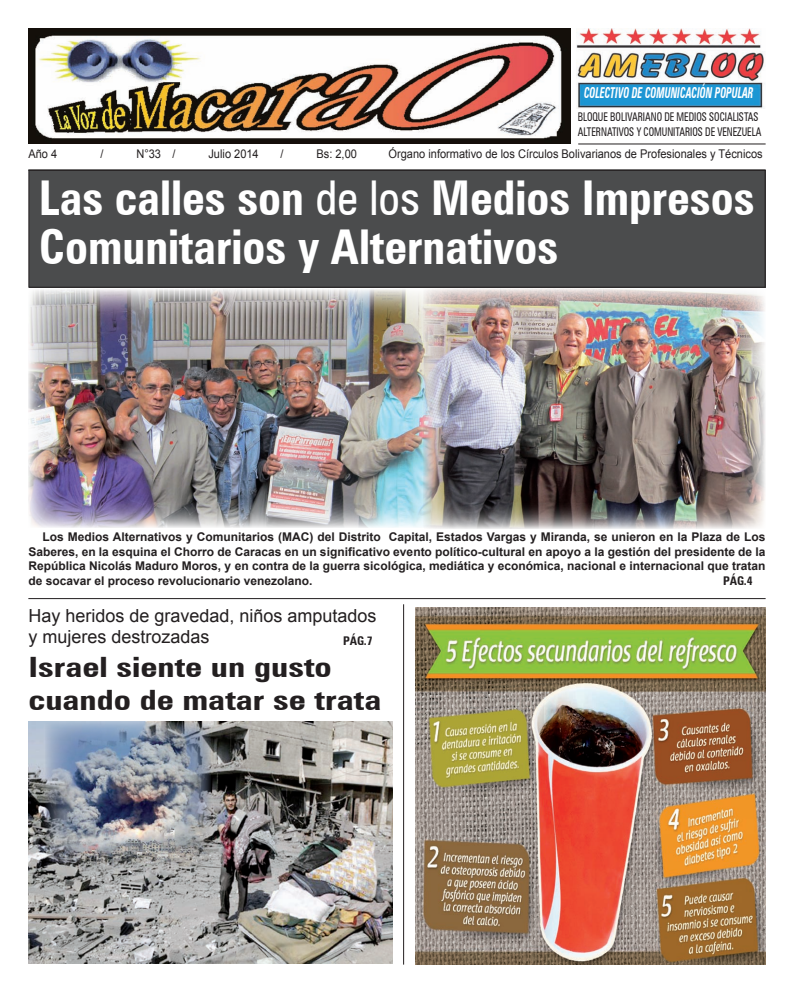
<style>
.page{position:relative;width:794px;height:993px;background:#fff}
.page>*{position:absolute;margin:0;border:0;box-sizing:border-box;transform-origin:0 0}
.t1{font:700 condensed 48px/49px "Zurich BT";color:#fff}
.t2{font:700 condensed 28px/33.6px "Zurich BT";color:#231f20;scale:1.25 1}
.t3{font:18px/21.6px "Arial";color:#231f20}
.t4{font:italic 700 condensed 15px "Zurich BT";color:#fff;scale:.66 1}
.t5{font:700 12px/14.4px "Arial";color:#231f20;text-align:justify}
.t6{font:12px "Arial";color:#231f20;scale:.92 1}
.t7{font:condensed 12px/14.4px "Zurich BT";color:#231f20;scale:.8 1}
.t8{font:700 condensed 12px "Zurich BT";color:#231f20}
.s1{font-weight:400}
</style>
<div class="page">
<div style="left:29px;top:170px;width:736px;height:117px;background:#4b4c4d"></div>
<div style="left:28px;top:169px;width:737px;height:118px;border:1px solid #231f20"></div>
<img style="left:28px;top:28px;width:543px;height:115px">
<img style="left:577px;top:28px;width:187px;height:80px">
<hr style="left:578px;top:143px;width:187px;height:1px;background:#231f20">
<hr style="left:28px;top:170px;width:737px;height:1px;background:#231f20">
<img style="left:416px;top:607px;width:349px;height:357px">
<img style="left:28px;top:289px;width:395px;height:238px">
<img style="left:423px;top:288px;width:342px;height:240px">
<hr style="left:28px;top:598px;width:737px;height:1px;background:#231f20">
<hr style="left:403px;top:604px;width:1px;height:360px;background:#231f20">
<img style="left:28px;top:721px;width:364px;height:242px">
<img style="left:45px;top:722px;width:165px;height:143px">
<p class="t4" style="left:584px;top:83px;width:258px">COLECTIVO DE COMUNICACIÓN POPULAR</p>
<p class="t7" style="left:578px;top:110px;width:231px">BLOQUE BOLIVARIANO DE MEDIOS SOCIALISTAS<br>ALTERNATIVOS Y COMUNITARIOS DE VENEZUELA</p>
<p class="t6" style="left:28px;top:146px;width:33px">Año 4</p>
<p class="t6" style="left:100px;top:146px;width:5px">/</p>
<p class="t6" style="left:136px;top:146px;width:44px">N°33 /</p>
<p class="t6" style="left:208px;top:146px;width:56px">Julio 2014</p>
<p class="t6" style="left:280px;top:146px;width:5px">/</p>
<p class="t6" style="left:316px;top:146px;width:46px">Bs: 2,00</p>
<p class="t6" style="left:388px;top:146px;width:408px">Órgano informativo de los Círculos Bolivarianos de Profesionales y Técnicos</p>
<h1 class="t1" style="left:39px;top:173px;width:717px">Las calles son <span class="s1">DE LOS</span> Medios Impresos<br>Comunitarios y Alternativos</h1>
<p class="t5" style="left:28px;top:530px;width:738px;text-indent:14px">Los Medios Alternativos y Comunitarios (MAC) del Distrito Capital, Estados Vargas y Miranda, se unieron en la Plaza de Los Saberes, en la esquina el Chorro de Caracas en un significativo evento político-cultural en apoyo a la gestión del presidente de la República Nicolás Maduro Moros, y en contra de la guerra sicológica, mediática y económica, nacional e internacional que tratan de socavar el proceso revolucionario venezolano.</p>
<p class="t8" style="left:723px;top:573px;width:31px">PÁG.4</p>
<h3 class="t3" style="left:28px;top:604px;width:350px">Hay heridos de gravedad, niños amputados y mujeres destrozadas</h3>
<h2 class="t2" style="left:28px;top:649px;width:284px">Israel siente un gusto cuando de matar se trata</h2>
<p class="t8" style="left:343px;top:633px;width:31px">PÁG.7</p>
</div>
